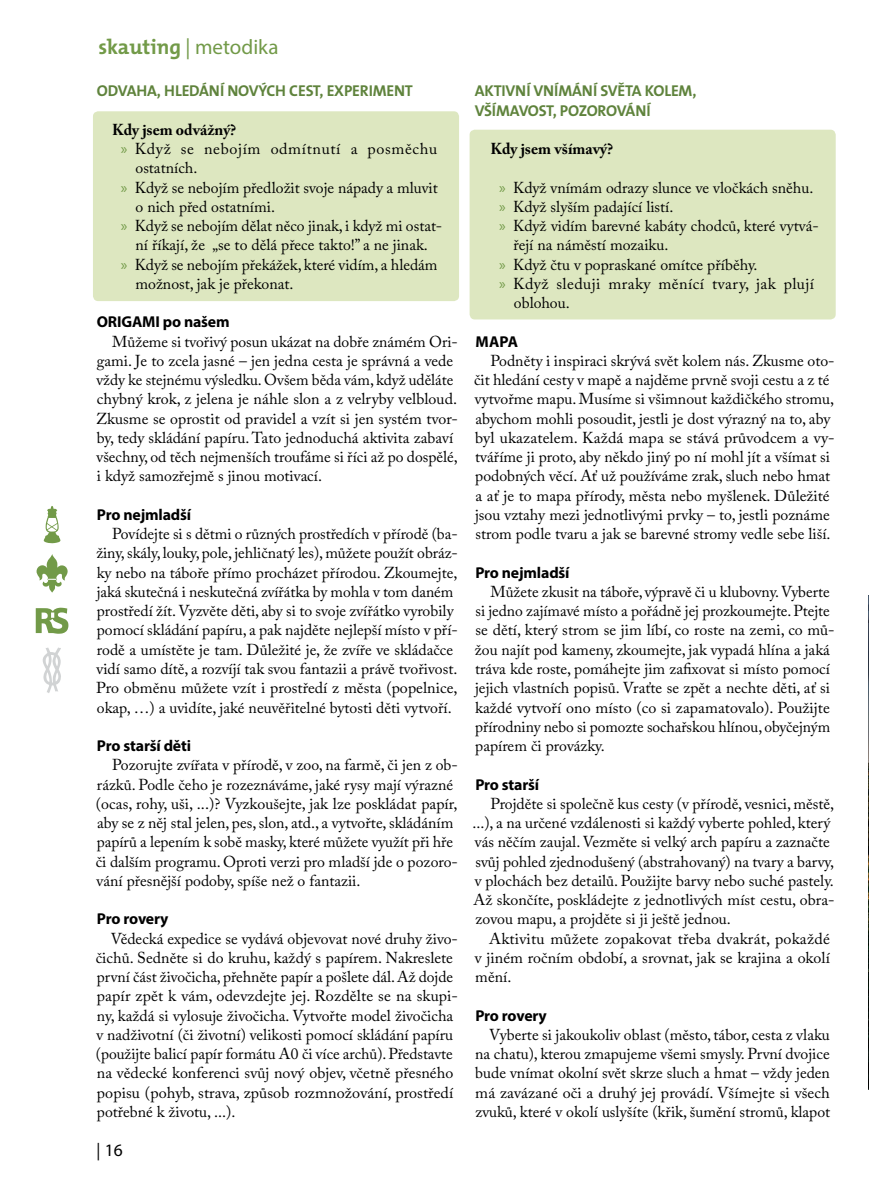
<style>
.page{position:relative;width:869px;height:1191px;background:#fff}
.page>*{position:absolute;margin:0;border:0;box-sizing:border-box;transform-origin:0 0}
.t1{font:21px "Myriad Pro";color:#729a48}
.t2{font:17.5px "Myriad Pro";color:#000}
.t3{font:15.75px/19.2px "Adobe Caslon Pro";color:#000}
.t4{font:700 15.75px "Myriad Pro";letter-spacing:-.01em;color:#000}
.t5{font:700 15.75px/19.2px "The Mix CE B7";letter-spacing:-.01em;color:#5f833c}
.t6{font:15.75px "Adobe Caslon Pro";letter-spacing:.025em;color:#000}
.t7{font:15.75px "Adobe Caslon Pro";letter-spacing:.04em;color:#000}
.t8{font:700 15.75px "Adobe Caslon Pro";color:#000}
.s1{font-family:"The Mix CE B7";font-weight:700}
.s2{font-family:"Myriad Pro";color:#729a48}
.s3{font-family:"Minion Pro"}
</style>
<div class="page">
<svg style="left:36px;top:554px;width:32px;height:38px"></svg>
<svg style="left:42px;top:647px;width:19px;height:46px"></svg>
<svg style="left:44px;top:506px;width:16px;height:37px"></svg>
<svg style="left:36px;top:607px;width:32px;height:27px"></svg>
<img style="left:868px;top:622px;width:1px;height:467px">
<svg style="left:868px;top:595px;width:1px;height:27px"></svg>
<div style="left:93px;top:111px;width:366px;height:190px;background:#dde7c0;border-radius:5px"></div>
<div style="left:469px;top:130px;width:366px;height:189px;background:#dde7c0;border-radius:5px"></div>
<h1 class="t1" style="left:98px;top:34px;width:182px"><span class="s1">skauting</span> | metodika</h1>
<p class="t5" style="left:97px;top:82px;width:317px">ODVAHA, HLEDÁNÍ NOVÝCH CEST, EXPERIMENT</p>
<p class="t8" style="left:112px;top:120px;width:126px">Kdy jsem odvážný?</p>
<p class="t7" style="left:121px;top:139px;width:318px"><span class="s2">»</span> Když se nebojím odmítnutí a posměchu</p>
<p class="t3" style="left:135px;top:158px;width:63px">ostatních.</p>
<p class="t3" style="left:121px;top:177px;width:318px"><span class="s2">»</span> Když se nebojím předložit svoje nápady a mluvit</p>
<p class="t3" style="left:135px;top:197px;width:141px">o nich před ostatními.</p>
<p class="t3" style="left:121px;top:216px;width:322px"><span class="s2">»</span> Když se nebojím dělat něco jinak, i když mi ostat-</p>
<p class="t3" style="left:135px;top:235px;width:294px">ní říkají, že „se to dělá přece takto!” a ne jinak.</p>
<p class="t3" style="left:121px;top:254px;width:318px"><span class="s2">»</span> Když se nebojím překážek, které vidím, a hledám</p>
<p class="t3" style="left:135px;top:274px;width:159px">možnost, jak je překonat.</p>
<p class="t4" style="left:97px;top:312px;width:134px">ORIGAMI po našem</p>
<p class="t3" style="left:96px;top:331px;width:363px;text-indent:16px">Můžeme si tvořivý posun ukázat na dobře známém Ori&shy;gami. Je to zcela jasné – jen jedna cesta je správná a vede vždy ke stejnému výsledku. Ovšem běda vám, když uděláte chybný krok, z jelena je náhle slon a z velryby velbloud.<br>Zkusme se oprostit od pravidel a vzít si jen systém tvor&shy;by, tedy skládání papíru. Tato jednoduchá aktivita zabaví všechny, od těch nejmenších troufáme si říci až po dospělé, i když samozřejmě s jinou motivací.</p>
<p class="t4" style="left:97px;top:504px;width:96px">Pro nejmladší</p>
<p class="t3" style="left:96px;top:524px;width:363px;text-indent:16px">Povídejte si s dětmi o různých prostředích v přírodě (ba&shy;žiny, skály, louky, pole, jehličnatý les), můžete použít obráz&shy;ky nebo na táboře přímo procházet přírodou. Zkoumejte, jaká skutečná i neskutečná zvířátka by mohla v tom daném prostředí žít. Vyzvěte děti, aby si to svoje zvířátko vyrobily pomocí skládání papíru, a pak najděte nejlepší místo v pří&shy;rodě a umístěte je tam. Důležité je, že zvíře ve skládačce vidí samo dítě, a rozvíjí tak svou fantazii a právě tvořivost.<br>Pro obměnu můžete vzít i prostředí z města (popelnice, okap, …) a uvidíte, jaké neuvěřitelné bytosti děti vytvoří.</p>
<p class="t4" style="left:97px;top:735px;width:95px">Pro starší děti</p>
<p class="t3" style="left:96px;top:755px;width:363px;text-indent:16px">Pozorujte zvířata v přírodě, v zoo, na farmě, či jen z ob&shy;rázků. Podle čeho je rozeznáváme, jaké rysy mají výrazné (ocas, rohy, uši, ...)? Vyzkoušejte, jak lze poskládat papír, aby se z něj stal jelen, pes, slon, atd., a vytvořte, skládáním papírů a lepením k sobě masky, které můžete využít při hře či dalším programu. Oproti verzi pro mladší jde o pozoro&shy;vání přesnější podoby, spíše než o fantazii.</p>
<p class="t4" style="left:97px;top:908px;width:73px">Pro rovery</p>
<p class="t3" style="left:96px;top:928px;width:363px;text-indent:15px">Vědecká expedice se vydává objevovat nové druhy živo&shy;čichů. Sedněte si do kruhu, každý s papírem. Nakreslete první část živočicha, přehněte papír a pošlete dál. Až dojde papír zpět k vám, odevzdejte jej. Rozdělte se na skupi&shy;ny, každá si vylosuje živočicha. Vytvořte model živočicha v nadživotní (či životní) velikosti pomocí skládání papíru (použijte balicí papír formátu A0 či více archů). Představte na vědecké konferenci svůj nový objev, včetně přesného popisu (pohyb, strava, způsob rozmnožování, prostředí potřebné k životu, ...).</p>
<p class="t2" style="left:96px;top:1139px;width:28px"><span class="s3">|</span> 16</p>
<p class="t5" style="left:474px;top:82px;width:223px">AKTIVNÍ VNÍMÁNÍ SVĚTA KOLEM,<br>VŠÍMAVOST, POZOROVÁNÍ</p>
<p class="t8" style="left:490px;top:139px;width:124px">Kdy jsem všímavý?</p>
<p class="t3" style="left:499px;top:177px;width:315px"><span class="s2">»</span> Když vnímám odrazy slunce ve vločkách sněhu.</p>
<p class="t3" style="left:499px;top:197px;width:176px"><span class="s2">»</span> Když slyším padající listí.</p>
<p class="t3" style="left:499px;top:216px;width:321px"><span class="s2">»</span> Když vidím barevné kabáty chodců, které vytvá-</p>
<p class="t3" style="left:513px;top:235px;width:156px">řejí na náměstí mozaiku.</p>
<p class="t3" style="left:499px;top:254px;width:260px"><span class="s2">»</span> Když čtu v popraskané omítce příběhy.</p>
<p class="t6" style="left:499px;top:274px;width:316px"><span class="s2">»</span> Když sleduji mraky měnící tvary, jak plují</p>
<p class="t3" style="left:513px;top:293px;width:57px">oblohou.</p>
<p class="t4" style="left:475px;top:331px;width:44px">MAPA</p>
<p class="t3" style="left:474px;top:351px;width:362px;text-indent:16px">Podněty i inspiraci skrývá svět kolem nás. Zkusme oto&shy;čit hledání cesty v mapě a najděme prvně svoji cestu a z té vytvořme mapu. Musíme si všimnout každičkého stromu, abychom mohli posoudit, jestli je dost výrazný na to, aby byl ukazatelem. Každá mapa se stává průvodcem a vy&shy;tváříme ji proto, aby někdo jiný po ní mohl jít a všímat si podobných věcí. Ať už používáme zrak, sluch nebo hmat a ať je to mapa přírody, města nebo myšlenek. Důležité jsou vztahy mezi jednotlivými prvky – to, jestli poznáme strom podle tvaru a jak se barevné stromy vedle sebe liší.</p>
<p class="t4" style="left:475px;top:562px;width:96px">Pro nejmladší</p>
<p class="t3" style="left:474px;top:582px;width:361px;text-indent:16px">Můžete zkusit na táboře, výpravě či u klubovny. Vyberte si jedno zajímavé místo a pořádně jej prozkoumejte. Ptejte se dětí, který strom se jim líbí, co roste na zemi, co mů&shy;žou najít pod kameny, zkoumejte, jak vypadá hlína a jaká tráva kde roste, pomáhejte jim zafixovat si místo pomocí jejich vlastních popisů. Vraťte se zpět a nechte děti, ať si každé vytvoří ono místo (co si zapamatovalo). Použijte přírodniny nebo si pomozte sochařskou hlínou, obyčejným papírem či provázky.</p>
<p class="t4" style="left:475px;top:774px;width:65px">Pro starší</p>
<p class="t3" style="left:472px;top:793px;width:363px;text-indent:18px">Projděte si společně kus cesty (v přírodě, vesnici, městě, ...), a na určené vzdálenosti si každý vyberte pohled, který vás něčím zaujal. Vezměte si velký arch papíru a zaznačte svůj pohled zjednodušený (abstrahovaný) na tvary a barvy, v plochách bez detailů. Použijte barvy nebo suché pastely.<br>Až skončíte, poskládejte z jednotlivých míst cestu, obra&shy;zovou mapu, a projděte si ji ještě jednou.</p>
<p class="t3" style="left:474px;top:928px;width:356px;text-align:justify;text-indent:14px">Aktivitu můžete zopakovat třeba dvakrát, pokaždé v jiném ročním období, a srovnat, jak se krajina a okolí mění.</p>
<p class="t4" style="left:475px;top:1005px;width:73px">Pro rovery</p>
<p class="t3" style="left:475px;top:1024px;width:356px;text-align:justify;text-indent:14px">Vyberte si jakoukoliv oblast (město, tábor, cesta z vlaku na chatu), kterou zmapujeme všemi smysly. První dvojice bude vnímat okolní svět skrze sluch a hmat – vždy jeden má zavázané oči a druhý jej provádí. Všímejte si všech zvuků, které v okolí uslyšíte (křik, šumění stromů, klapot</p>
</div>
